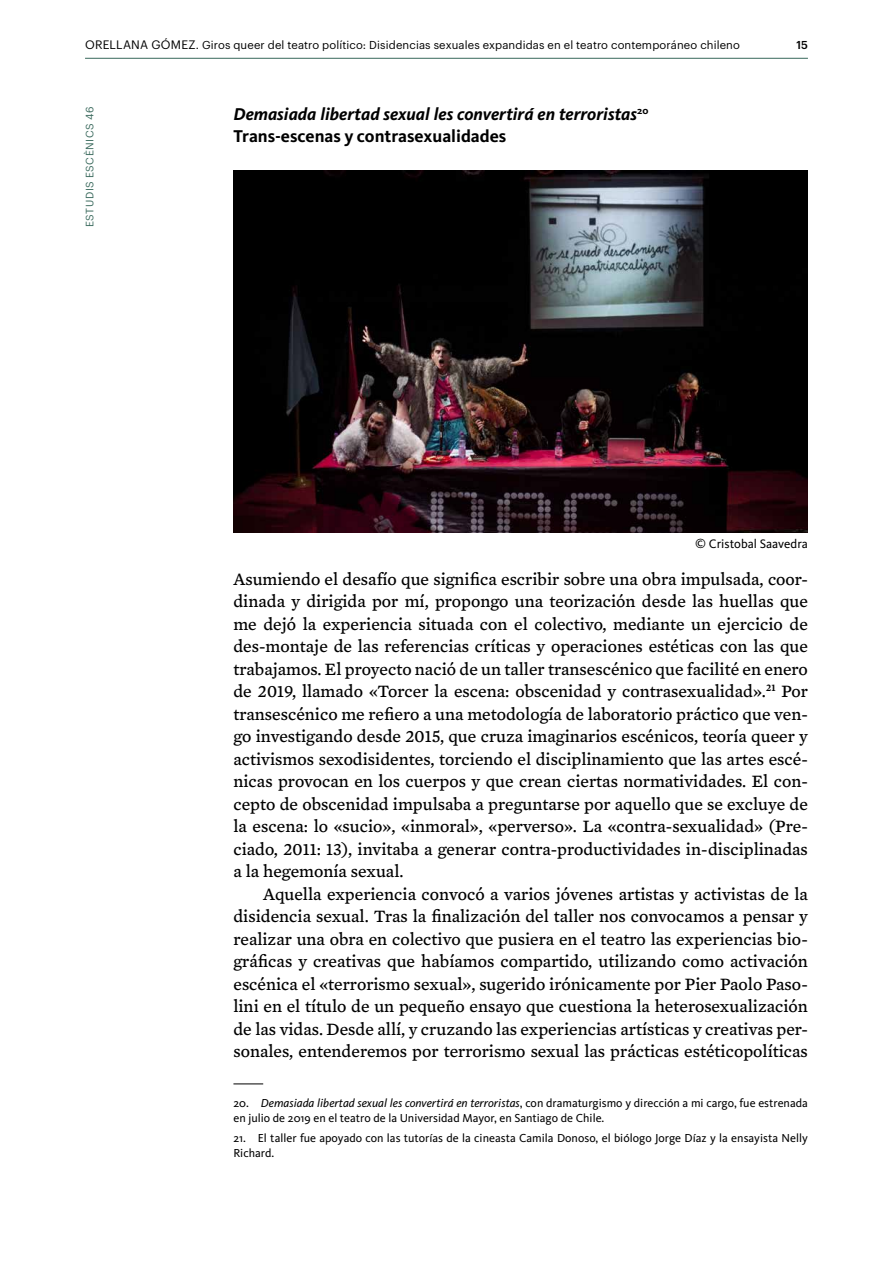
<style>
.page{position:relative;width:893px;height:1263px;background:#fff}
.page>*{position:absolute;margin:0;border:0;box-sizing:border-box;transform-origin:0 0}
.t1{font:17.7px/22.5px "Mercury Text G4 Roman";color:#000;text-align:justify}
.t2{font:italic 700 17.7px/22.5px "Kievit";color:#000}
.t3{font:12.75px "Kievit";color:#000}
.t4{font:12px/15px "Kievit";color:#000}
.t5{font:11.25px "Graphik";letter-spacing:.015em;color:#000}
.t6{font:500 11.25px "Graphik";color:#000}
.t7{font:10.5px "Graphik";letter-spacing:.055em;color:#38685b}
.s1{font-size:12px}
.s2{font-style:normal}
.s3{font-style:italic}
</style>
<div class="page">
<hr style="left:85px;top:58px;width:723px;height:1px;background:#38685b">
<hr style="left:233px;top:1084px;width:30px;height:1px;background:#000">
<img style="left:233px;top:170px;width:575px;height:363px">
<p class="t5" style="left:85px;top:36px;width:656px"><span class="s1">ORELLANA GÓMEZ</span>. Giros queer del teatro político: Disidencias sexuales expandidas en el teatro contemporáneo chileno</p>
<p class="t6" style="left:796px;top:36px;width:13px">15</p>
<p class="t7" style="left:82px;top:227px;width:122px;rotate:-90deg">ESTUDIS ESCÈNICS 46</p>
<p class="t2" style="left:233px;top:102px;width:416px">Demasiada libertad sexual les convertirá en terroristas<sup>20<br></sup><span class="s2">Trans-escenas y contrasexualidades</span></p>
<p class="t3" style="left:695px;top:536px;width:114px">© Cristobal Saavedra</p>
<p class="t1" style="left:233px;top:567px;width:576px">Asumiendo el desafío que significa escribir sobre una obra impulsada, coor&shy;dinada y dirigida por mí, propongo una teorización desde las huellas que me dejó la experiencia situada con el colectivo, mediante un ejercicio de des-montaje de las referencias críticas y operaciones estéticas con las que trabajamos. El proyecto nació de un taller transescénico que facilité en enero de 2019, llamado «Torcer la escena: obscenidad y contrasexualidad».<sup>21</sup> Por transescénico me refiero a una metodología de laboratorio práctico que ven&shy;go investigando desde 2015, que cruza imaginarios escénicos, teoría queer y activismos sexodisidentes, torciendo el disciplinamiento que las artes escé&shy;nicas provocan en los cuerpos y que crean ciertas normatividades. El con&shy;cepto de obscenidad impulsaba a preguntarse por aquello que se excluye de la escena: lo «sucio», «inmoral», «perverso». La «contra-sexualidad» (Pre&shy;ciado, 2011: 13), invitaba a generar contra-productividades in-disciplinadas a la hegemonía sexual.</p>
<p class="t1" style="left:233px;top:882px;width:576px;text-indent:30px">Aquella experiencia convocó a varios jóvenes artistas y activistas de la disidencia sexual. Tras la finalización del taller nos convocamos a pensar y realizar una obra en colectivo que pusiera en el teatro las experiencias bio&shy;gráficas y creativas que habíamos compartido, utilizando como activación escénica el «terrorismo sexual», sugerido irónicamente por Pier Paolo Paso&shy;lini en el título de un pequeño ensayo que cuestiona la heterosexualización de las vidas. Desde allí, y cruzando las experiencias artísticas y creativas per&shy;sonales, entenderemos por terrorismo sexual las prácticas estéticopolíticas</p>
<p class="t4" style="left:233px;top:1096px;width:576px">20. <span class="s3">Demasiada libertad sexual les convertirá en terroristas</span>, con dramaturgismo y dirección a mi cargo, fue estrenada en julio de 2019 en el teatro de la Universidad Mayor, en Santiago de Chile.</p>
<p class="t4" style="left:233px;top:1130px;width:576px">21. El taller fue apoyado con las tutorías de la cineasta Camila Donoso, el biólogo Jorge Díaz y la ensayista Nelly<br>Richard.</p>
</div>
